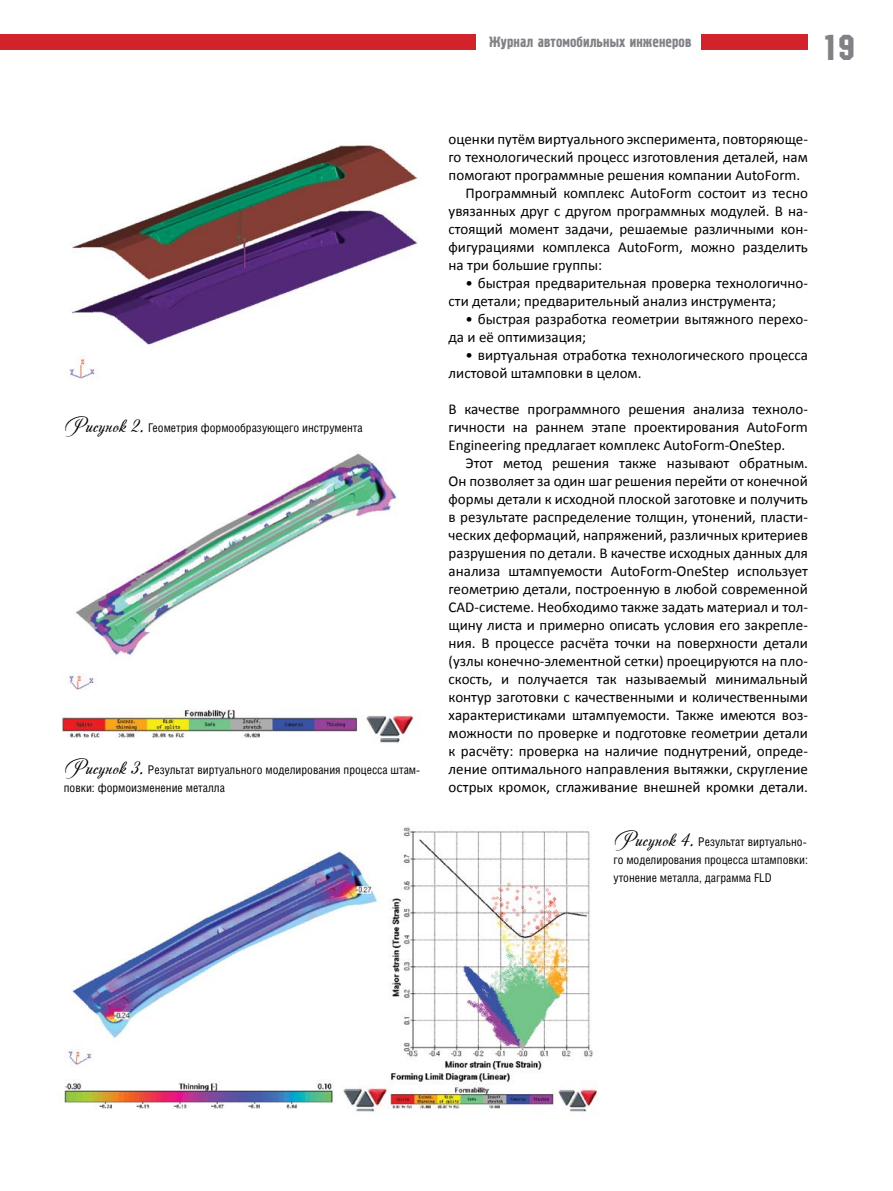
<style>
.page{position:relative;width:893px;height:1191px;background:#fff}
.page>*{position:absolute;margin:0;border:0;box-sizing:border-box;transform-origin:0 0}
.t1{font:36px "Machine C";color:#808285}
.t2{font:15px/18px "Calibri";color:#000}
.t3{font:15px "Pollock 1 C";color:#808285}
.t4{font:12px/18px "Helios Cond C";color:#000}
.s1{font-family:"Andantinoscript";font-size:21px}
</style>
<div class="page">
<div style="left:0;top:34px;width:475px;height:16px;background:#d2232a"></div>
<div style="left:702px;top:34px;width:106px;height:16px;background:#d2232a"></div>
<img style="left:62px;top:453px;width:353px;height:290px">
<img style="left:69px;top:145px;width:349px;height:234px">
<img style="left:63px;top:827px;width:535px;height:285px">
<p class="t3" style="left:489px;top:34px;width:204px">Журнал автомобильных инженеров</p>
<h1 class="t1" style="left:822px;top:27px;width:34px">19</h1>
<p class="t4" style="left:64px;top:419px;width:300px"><span class="s1">Рисунок 2.</span> Геометрия формообразующего инструмента</p>
<p class="t4" style="left:64px;top:761px;width:358px"><span class="s1">Рисунок 3.</span> Результат виртуального моделирования процесса штам&shy;повки: формоизменение металла</p>
<p class="t2" style="left:449px;top:130px;width:361px">оценки путём виртуального эксперимента, повторяюще-</p>
<p class="t2" style="left:449px;top:148px;width:361px">го технологический процесс изготовления деталей, нам</p>
<p class="t2" style="left:449px;top:166px;width:353px">помогают программные решения компании AutoForm.</p>
<p class="t2" style="left:466px;top:184px;width:344px">Программный комплекс AutoForm состоит из тесно</p>
<p class="t2" style="left:449px;top:202px;width:361px">увязанных друг с другом программных модулей. В на-</p>
<p class="t2" style="left:449px;top:220px;width:361px">стоящий момент задачи, решаемые различными кон-</p>
<p class="t2" style="left:449px;top:238px;width:361px">фигурациями комплекса AutoForm, можно разделить</p>
<p class="t2" style="left:449px;top:256px;width:155px">на три большие группы:</p>
<p class="t2" style="left:449px;top:274px;width:361px;text-indent:17px">• быстрая предварительная проверка технологично&shy;сти детали; предварительный анализ инструмента;</p>
<p class="t2" style="left:449px;top:310px;width:361px;text-indent:17px">• быстрая разработка геометрии вытяжного перехо&shy;да и её оптимизация;</p>
<p class="t2" style="left:449px;top:346px;width:361px;text-indent:17px">• виртуальная отработка технологического процесса листовой штамповки в целом.</p>
<p class="t2" style="left:449px;top:400px;width:361px;text-align:justify">В качестве программного решения анализа техноло&shy;гичности на раннем этапе проектирования AutoForm Engineering предлагает комплекс AutoForm-OneStep.</p>
<p class="t2" style="left:449px;top:454px;width:361px;text-align:justify;text-indent:17px">Этот метод решения также называют обратным.<br>Он позволяет за один шаг решения перейти от конечной формы детали к исходной плоской заготовке и получить в результате распределение толщин, утонений, пласти&shy;ческих деформаций, напряжений, различных критериев разрушения по детали. В качестве исходных данных для анализа штампуемости AutoForm-OneStep использует геометрию детали, построенную в любой современной CAD-системе. Необходимо также задать материал и тол&shy;щину листа и примерно описать условия его закрепле&shy;ния. В процессе расчёта точки на поверхности детали (узлы конечно-элементной сетки) проецируются на пло&shy;скость, и получается так называемый минимальный контур заготовки с качественными и количественными характеристиками штампуемости. Также имеются воз&shy;можности по проверке и подготовке геометрии детали к расчёту: проверка на наличие поднутрений, опреде&shy;ление оптимального направления вытяжки, скругление острых кромок, сглаживание внешней кромки детали.</p>
<p class="t4" style="left:613px;top:833px;width:196px;text-align:justify"><span class="s1">Рисунок 4.</span> Результат виртуально&shy;го моделирования процесса штамповки: утонение металла, даграмма FLD</p>
</div>
